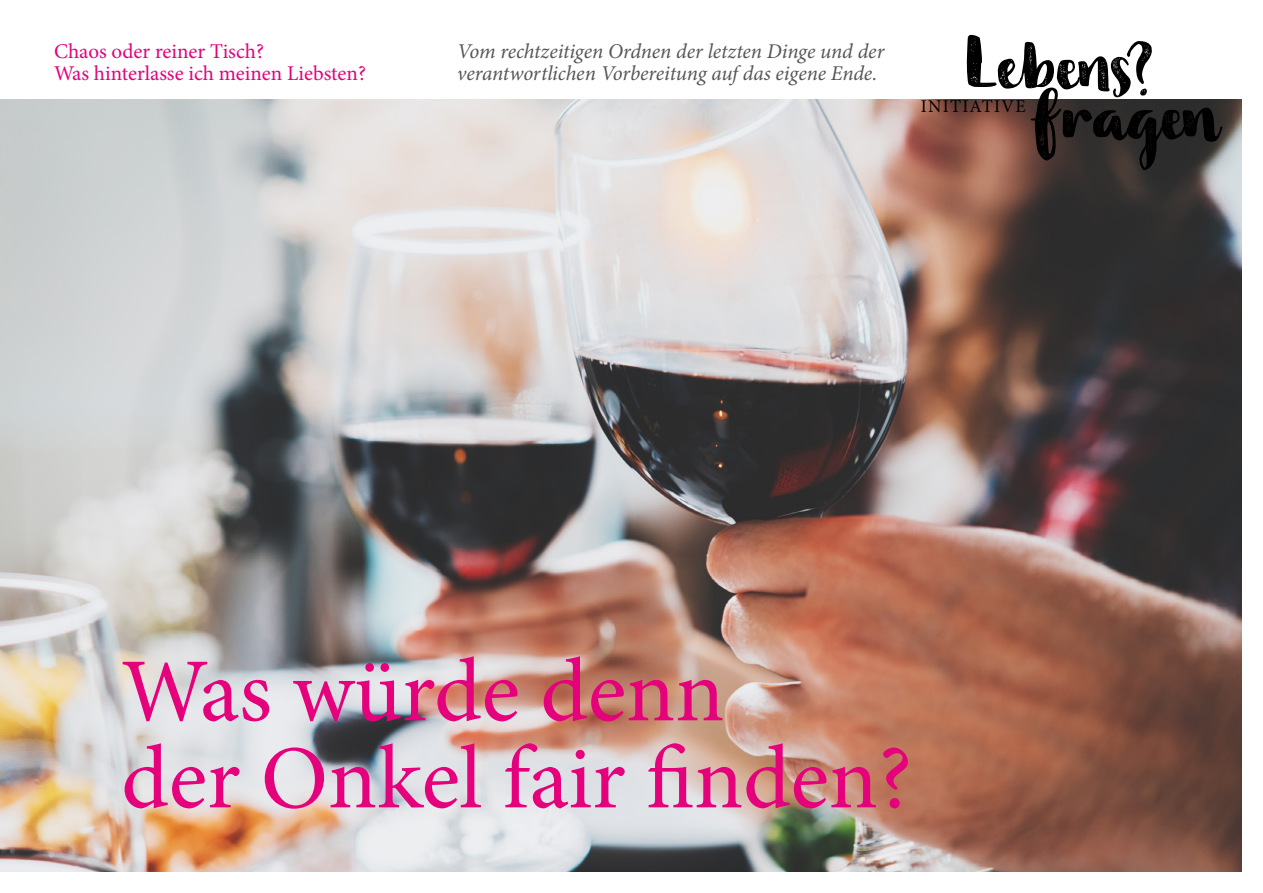
<style>
.page{position:relative;width:1263px;height:893px;background:#fff}
.page>*{position:absolute;margin:0;border:0;box-sizing:border-box;transform-origin:0 0}
.t1{font:90px/87px "Minion Pro";color:#e5007c}
.t2{font:60.15px/50.1px "Baltasar";color:#000}
.t3{font:italic 21px/22.5px "Minion Pro";letter-spacing:-.005em;color:#565655}
.t4{font:21px/22.5px "Minion Pro";color:#e5007c}
.t5{font:18px "Minion Pro";letter-spacing:.07em;color:#000}
.s1{font-size:65.1px}
</style>
<div class="page">
<img style="left:0;top:100px;width:1242px;height:772px">
<p class="t4" style="left:54px;top:40px;width:313px">Chaos oder reiner Tisch?<br>Was hinterlasse ich meinen Liebsten?</p>
<p class="t3" style="left:457px;top:40px;width:429px">Vom rechtzeitigen Ordnen der letzten Dinge und der verantwortlichen Vorbereitung auf das eigene Ende.</p>
<h2 class="t2" style="left:1033px;top:40px;width:188px;text-indent:-70px">Lebens<span class="s1">? </span>fragen</h2>
<p class="t5" style="left:921px;top:94px;width:106px">INITIATIVE</p>
<h1 class="t1" style="left:121px;top:648px;width:792px">Was würde denn<br>der Onkel fair finden?</h1>
</div>
